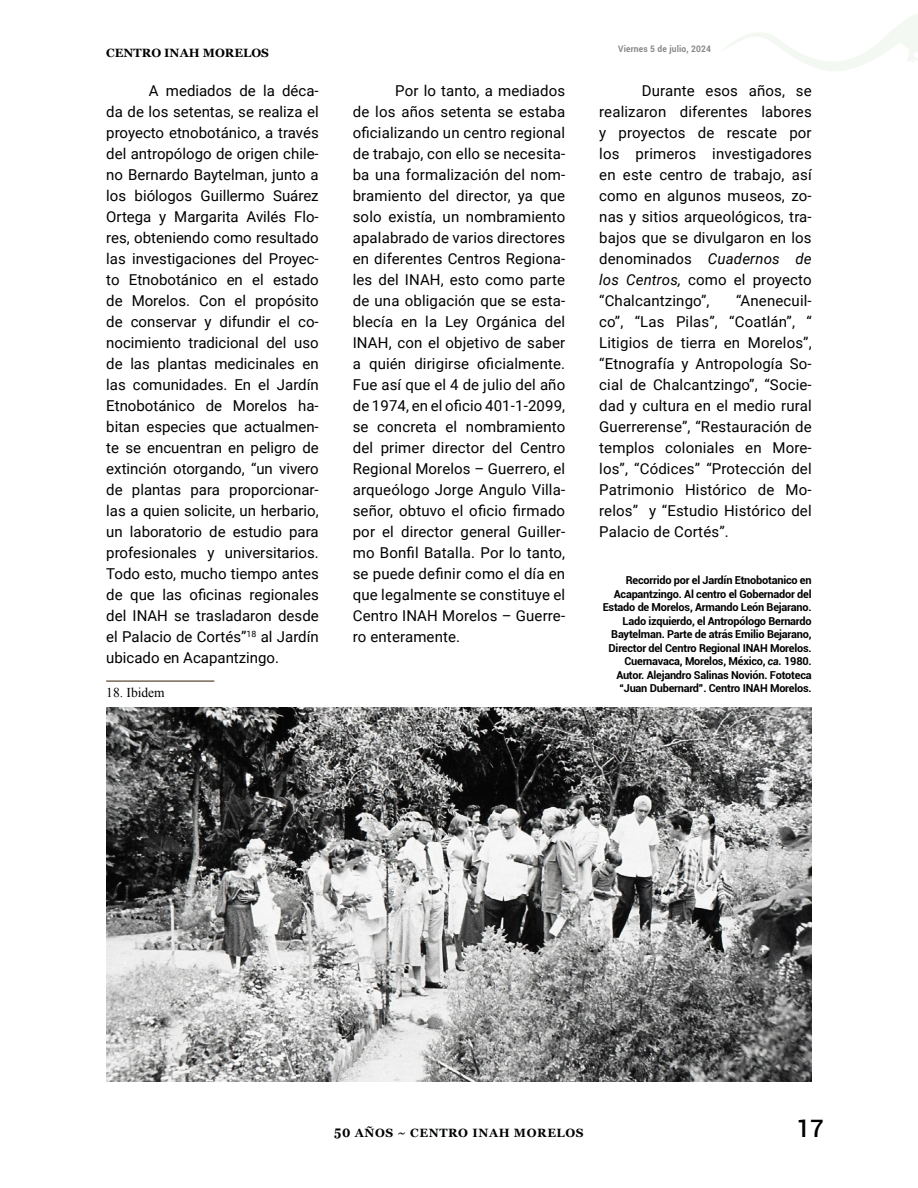
<style>
.page{position:relative;width:918px;height:1188px;background:#fff}
.page>*{position:absolute;margin:0;border:0;box-sizing:border-box;transform-origin:0 0}
.t1{font:500 24px "Roboto";color:#000}
.t2{font:15px/21px "Roboto";letter-spacing:.01em;color:#000;text-align:justify}
.t3{font:13.5px "Times New Roman";color:#000}
.t4{font:700 12px "Georgia";letter-spacing:.05em;color:#010202}
.t5{font:700 12px "Georgia";color:#000}
.t6{font:700 10.95px/13.5px "Roboto";letter-spacing:-.02em;color:#000;text-align:right}
.t7{font:700 9px "Roboto";letter-spacing:.02em;color:#878787;scale:.94 1}
.s1{font-style:italic}
.s2{font-size:13.65px}
.s3{font-size:15.6px}
</style>
<div class="page">
<hr style="left:106px;top:681px;width:108px;height:1px;background:#7a6b59">
<img style="left:106px;top:708px;width:706px;height:374px">
<svg style="left:723px;top:14px;width:195px;height:57px"></svg>
<p class="t5" style="left:106px;top:43px;width:164px">CENTRO INAH MORELOS</p>
<p class="t2" style="left:106px;top:80px;width:214px;text-indent:43px">A mediados de la déca&shy;da de los setentas, se realiza el proyecto etnobotánico, a través del antropólogo de origen chile&shy;no Bernardo Baytelman, junto a los biólogos Guillermo Suárez Ortega y Margarita Avilés Flo&shy;res, obteniendo como resultado las investigaciones del Proyec&shy;to Etnobotánico en el estado de Morelos. Con el propósito de conservar y difundir el co&shy;nocimiento tradicional del uso de las plantas medicinales en las comunidades. En el Jardín Etnobotánico de Morelos ha&shy;bitan especies que actualmen&shy;te se encuentran en peligro de extinción otorgando, “un vivero de plantas para proporcionar&shy;las a quien solicite, un herbario, un laboratorio de estudio para profesionales y universitarios.<br>Todo esto, mucho tiempo antes de que las oficinas regionales del INAH se trasladaron desde el Palacio de Cortés”<sup>18</sup> al Jardín ubicado en Acapantzingo.</p>
<p class="t3" style="left:106px;top:684px;width:60px">18. Ibidem</p>
<p class="t7" style="left:618px;top:43px;width:100px">Viernes 5 de julio, 2024</p>
<p class="t2" style="left:353px;top:80px;width:214px;text-indent:43px">Por lo tanto, a mediados de los años setenta se estaba oficializando un centro regional de trabajo, con ello se necesita&shy;ba una formalización del nom&shy;bramiento del director, ya que solo existía, un nombramiento apalabrado de varios directores en diferentes Centros Regiona&shy;les del INAH, esto como parte de una obligación que se esta&shy;blecía en la Ley Orgánica del INAH, con el objetivo de saber a quién dirigirse oficialmente.<br>Fue así que el 4 de julio del año de 1974, en el oficio 401-1-2099, se concreta el nombramiento del primer director del Centro Regional Morelos – Guerrero, el arqueólogo Jorge Angulo Villa&shy;señor, obtuvo el oficio firmado por el director general Guiller&shy;mo Bonfil Batalla. Por lo tanto, se puede definir como el día en que legalmente se constituye el Centro INAH Morelos – Guerre&shy;ro enteramente.</p>
<p class="t2" style="left:599px;top:80px;width:214px;text-indent:43px">Durante esos años, se realizaron diferentes labores y proyectos de rescate por los primeros investigadores en este centro de trabajo, así como en algunos museos, zo&shy;nas y sitios arqueológicos, tra&shy;bajos que se divulgaron en los denominados <span class="s1">Cuadernos de los Centros,</span> como el proyecto “Chalcantzingo”,</p>
<p class="t2" style="left:599px;top:290px;width:214px;text-indent:137px">“Anenecuil&shy;co”, “Las Pilas”, “Coatlán”, “ Litigios de tierra en Morelos”, “Etnografía y Antropología So&shy;cial de Chalcantzingo”, “Socie&shy;dad y cultura en el medio rural Guerrerense”, “Restauración de templos coloniales en More&shy;los”, “Códices” “Protección del Patrimonio Histórico de Mo&shy;relos” y “Estudio Histórico del Palacio de Cortés”.</p>
<p class="t6" style="left:603px;top:573px;width:211px">Recorrido por el Jardín Etnobotanico en Acapantzingo. Al centro el Gobernador del Estado de Morelos, Armando León Bejarano.<br>Lado izquierdo, el Antropólogo Bernardo Baytelman. Parte de atrás Emilio Bejarano, Director del Centro Regional INAH Morelos.<br>Cuernavaca, Morelos, México, <span class="s1">ca.</span> 1980.<br>Autor. Alejandro Salinas Novión. Fototeca “Juan Dubernard”. Centro INAH Morelos.</p>
<p class="t4" style="left:334px;top:1124px;width:251px"><span class="s2">5</span><span class="s3">0</span> AÑOS ~ CENTRO INAH MORELOS</p>
<h1 class="t1" style="left:796px;top:1112px;width:29px">17</h1>
</div>
